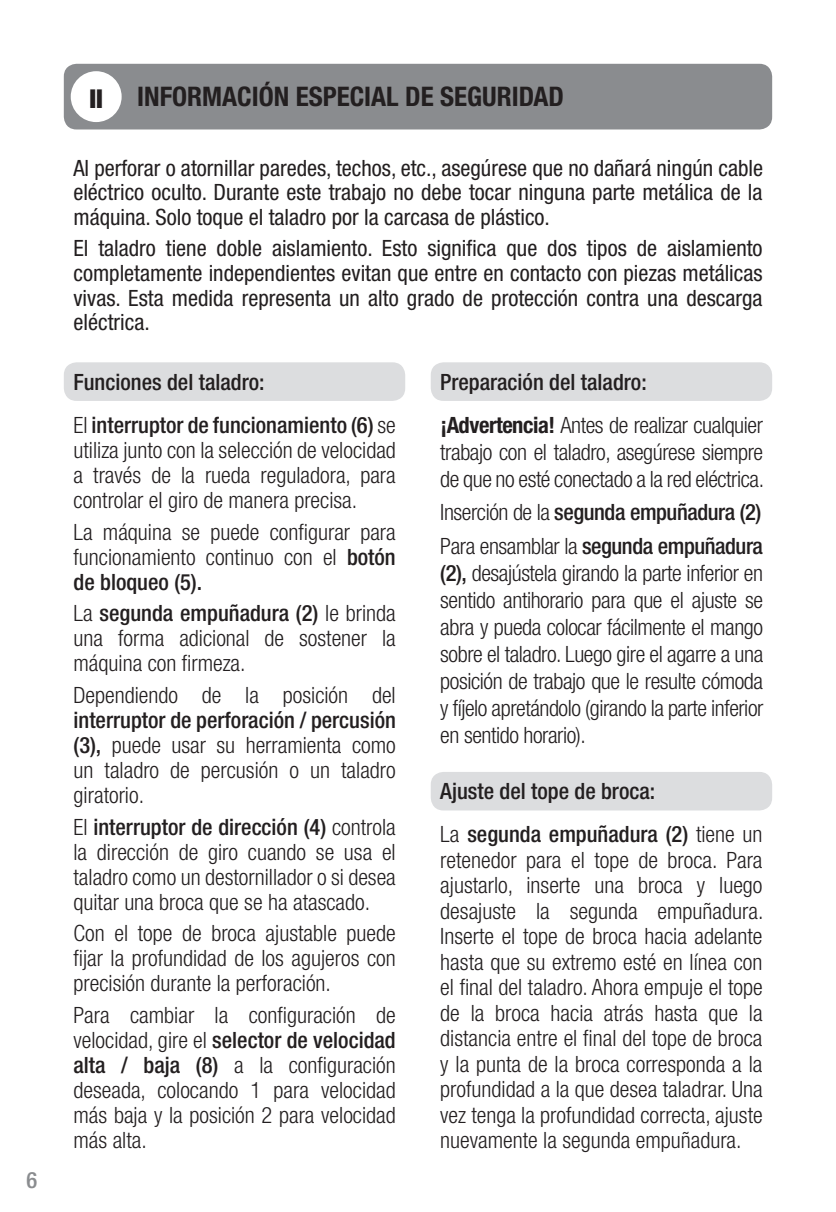
<style>
.page{position:relative;width:836px;height:1212px;background:#fff}
.page>*{position:absolute;margin:0;border:0;box-sizing:border-box;transform-origin:0 0}
.t1{font:700 condensed 27px "Helvetica Neue LT Pro";color:#231f20}
.t2{font:900 condensed 26.1px "Helvetica Neue LT Pro";color:#231f20}
.t3{font:300 condensed 22.5px/25px "Helvetica Neue LT Pro";color:#231f20;text-align:justify}
.t4{font:condensed 22.5px/24.8px "Helvetica Neue LT Pro";color:#231f20;text-align:justify}
.t5{font:500 condensed 22.5px/33.3px "Helvetica Neue LT Pro";letter-spacing:-.02em;color:#231f20}
.t6{font:500 condensed 22.5px "Helvetica Neue LT Pro";color:#231f20}
.t7{font:500 condensed 22.5px "Helvetica Neue LT Pro";color:#8a8c8f}
.s1{font-weight:500}
.s2{font-weight:700}
.s3{font-weight:300}
</style>
<div class="page">
<div style="left:64px;top:64px;width:708px;height:65px;background:#8a8c8f;border-radius:13px"></div>
<div style="left:71px;top:71px;width:51px;height:51px;background:#fff;border-radius:50%"></div>
<div style="left:64px;top:362px;width:341px;height:39px;background:#dcdddf;border-radius:13px"></div>
<div style="left:431px;top:362px;width:341px;height:39px;background:#dcdddf;border-radius:13px"></div>
<div style="left:431px;top:772px;width:341px;height:38px;background:#dcdddf;border-radius:13px"></div>
<p class="t7" style="left:26px;top:1167px;width:12px">6</p>
<p class="t2" style="left:89px;top:83px;width:15px">II</p>
<p class="t1" style="left:137px;top:80px;width:428px">INFORMACIÓN ESPECIAL DE SEGURIDAD</p>
<p class="t4" style="left:73px;top:155px;width:691px">Al perforar o atornillar paredes, techos, etc., asegúrese que no dañará ningún cable eléctrico oculto. Durante este trabajo no debe tocar ninguna parte metálica de la máquina. Solo toque el taladro por la carcasa de plástico.</p>
<p class="t4" style="left:73px;top:236px;width:690px">El taladro tiene doble aislamiento. Esto significa que dos tipos de aislamiento completamente independientes evitan que entre en contacto con piezas metálicas vivas. Esta medida representa un alto grado de protección contra una descarga eléctrica.</p>
<p class="t6" style="left:73px;top:368px;width:193px">Funciones del taladro:</p>
<p class="t6" style="left:440px;top:368px;width:208px">Preparación del taladro:</p>
<p class="t3" style="left:73px;top:412px;width:324px">El <span class="s1">interruptor de funcionamiento (6)</span> se utiliza junto con la selección de velocidad a través de la rueda reguladora, para controlar el giro de manera precisa.</p>
<p class="t3" style="left:73px;top:519px;width:324px">La máquina se puede configurar para funcionamiento continuo con el <span class="s1">botón de bloqueo (5).</span></p>
<p class="t3" style="left:73px;top:600px;width:324px">La <span class="s1">segunda empuñadura (2)</span> le brinda una forma adicional de sostener la máquina con firmeza.</p>
<p class="t3" style="left:73px;top:682px;width:324px">Dependiendo de la posición del</p>
<p class="t3" style="left:73px;top:707px;width:324px"><span class="s1">interruptor de perforación / percusión (3),</span> puede usar su herramienta como un taladro de percusión o un taladro giratorio.</p>
<p class="t3" style="left:73px;top:814px;width:324px">El <span class="s1">interruptor de dirección (4)</span> controla la dirección de giro cuando se usa el taladro como un destornillador o si desea quitar una broca que se ha atascado.</p>
<p class="t3" style="left:73px;top:920px;width:324px">Con el tope de broca ajustable puede fijar la profundidad de los agujeros con precisión durante la perforación.</p>
<p class="t3" style="left:73px;top:1002px;width:324px">Para cambiar la configuración de velocidad, gire el <span class="s1">selector de velocidad alta / baja (8)</span> a la configuración deseada, colocando 1 para velocidad más baja y la posición 2 para velocidad más alta.</p>
<p class="t3" style="left:440px;top:411px;width:325px;line-height:27px"><span class="s2">¡Advertencia!</span> Antes de realizar cualquier trabajo con el taladro, asegúrese siempre de que no esté conectado a la red eléctrica.</p>
<p class="t5" style="left:440px;top:495px;width:324px"><span class="s3">Inserción de la</span> segunda empuñadura (2)<br><span class="s3">Para ensamblar la</span> segunda empuñadura</p>
<p class="t3" style="left:440px;top:559px;width:324px;line-height:27px"><span class="s1">(2),</span> desajústela girando la parte inferior en sentido antihorario para que el ajuste se abra y pueda colocar fácilmente el mango sobre el taladro. Luego gire el agarre a una posición de trabajo que le resulte cómoda y fíjelo apretándolo (girando la parte inferior en sentido horario).</p>
<p class="t6" style="left:440px;top:778px;width:216px">Ajuste del tope de broca:</p>
<p class="t3" style="left:440px;top:821px;width:324px">La <span class="s1">segunda empuñadura (2)</span> tiene un retenedor para el tope de broca. Para ajustarlo, inserte una broca y luego desajuste la segunda empuñadura.<br>Inserte el tope de broca hacia adelante hasta que su extremo esté en línea con el final del taladro. Ahora empuje el tope de la broca hacia atrás hasta que la distancia entre el final del tope de broca y la punta de la broca corresponda a la profundidad a la que desea taladrar. Una vez tenga la profundidad correcta, ajuste nuevamente la segunda empuñadura.</p>
</div>
